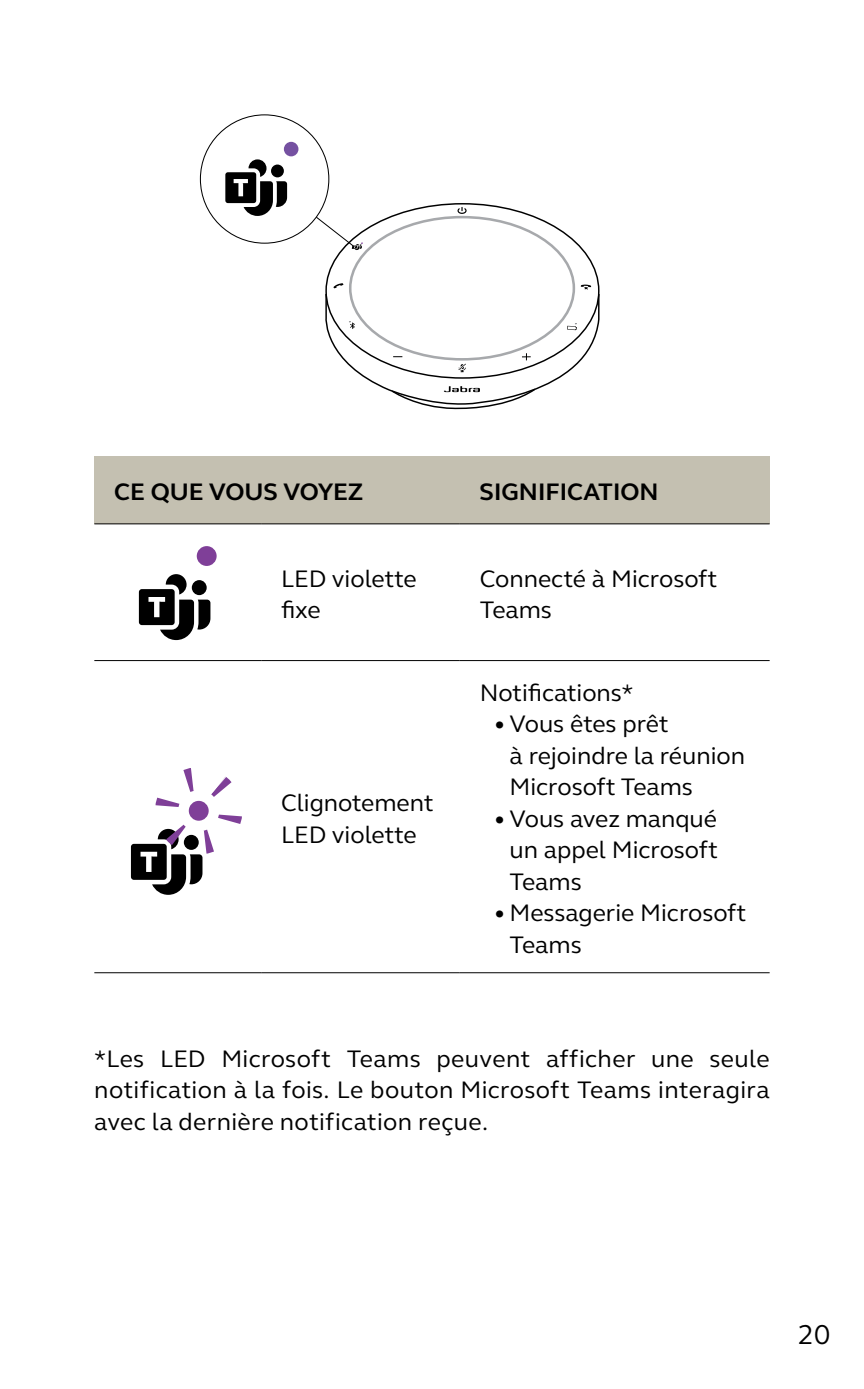
<style>
.page{position:relative;width:864px;height:1389px;background:#fff}
.page>*{position:absolute;margin:0;border:0;box-sizing:border-box;transform-origin:0 0}
.t1{font:28px "GN Elliot";color:#000}
.t2{font:24.5px/31.5px "GN Elliot";color:#000}
.t3{font:700 24.5px "GN Elliot";color:#000}
</style>
<div class="page">
<svg style="left:457px;top:207px;width:9px;height:7px"></svg>
<svg style="left:325px;top:283px;width:275px;height:127px"></svg>
<svg style="left:304px;top:208px;width:59px;height:42px"></svg>
<div style="left:200px;top:115px;width:129px;height:128px;background:#fff;border-radius:50%"></div>
<svg style="left:225px;top:159px;width:62px;height:57px"></svg>
<div style="left:284px;top:142px;width:14px;height:14px;background:#7551a1;border-radius:50%"></div>
<div style="left:94px;top:456px;width:365px;height:68px;background:#c4c0b1"></div>
<div style="left:459px;top:456px;width:310px;height:68px;background:#c4c0b1"></div>
<hr style="left:94px;top:660px;width:167px;height:1px;background:#000">
<hr style="left:94px;top:972px;width:167px;height:1px;background:#000">
<hr style="left:94px;top:523px;width:167px;height:1px;background:#000">
<hr style="left:261px;top:523px;width:198px;height:1px;background:#000">
<hr style="left:459px;top:523px;width:310px;height:1px;background:#000">
<hr style="left:261px;top:660px;width:198px;height:1px;background:#000">
<hr style="left:459px;top:660px;width:310px;height:1px;background:#000">
<hr style="left:261px;top:972px;width:198px;height:1px;background:#000">
<hr style="left:459px;top:972px;width:310px;height:1px;background:#000">
<svg style="left:139px;top:574px;width:71px;height:66px"></svg>
<div style="left:197px;top:546px;width:19px;height:20px;background:#7f3f98;border-radius:50%"></div>
<svg style="left:131px;top:768px;width:111px;height:127px"></svg>
<p class="t3" style="left:114px;top:476px;width:251px">CE QUE VOUS VOYEZ</p>
<p class="t3" style="left:479px;top:476px;width:180px">SIGNIFICATION</p>
<p class="t2" style="left:281px;top:562px;width:137px">LED violette fixe</p>
<p class="t2" style="left:479px;top:562px;width:239px">Connecté à Microsoft<br>Teams</p>
<p class="t2" style="left:281px;top:786px;width:154px">Clignotement<br>LED violette</p>
<p class="t2" style="left:479px;top:676px;width:155px">Notifications*</p>
<p class="t2" style="left:509px;top:708px;width:237px;text-indent:-16px">• Vous êtes prêt<br>à rejoindre la réunion<br>Microsoft Teams</p>
<p class="t2" style="left:509px;top:802px;width:210px;text-align:justify;text-indent:-16px">• Vous avez manqué un appel Microsoft Teams</p>
<p class="t2" style="left:509px;top:897px;width:238px;text-indent:-16px">• Messagerie Microsoft<br>Teams</p>
<p class="t2" style="left:94px;top:1042px;width:676px;text-align:justify">*Les LED Microsoft Teams peuvent afficher une seule notification à la fois. Le bouton Microsoft Teams interagira avec la dernière notification reçue.</p>
<p class="t1" style="left:797px;top:1316px;width:34px">20</p>
</div>
